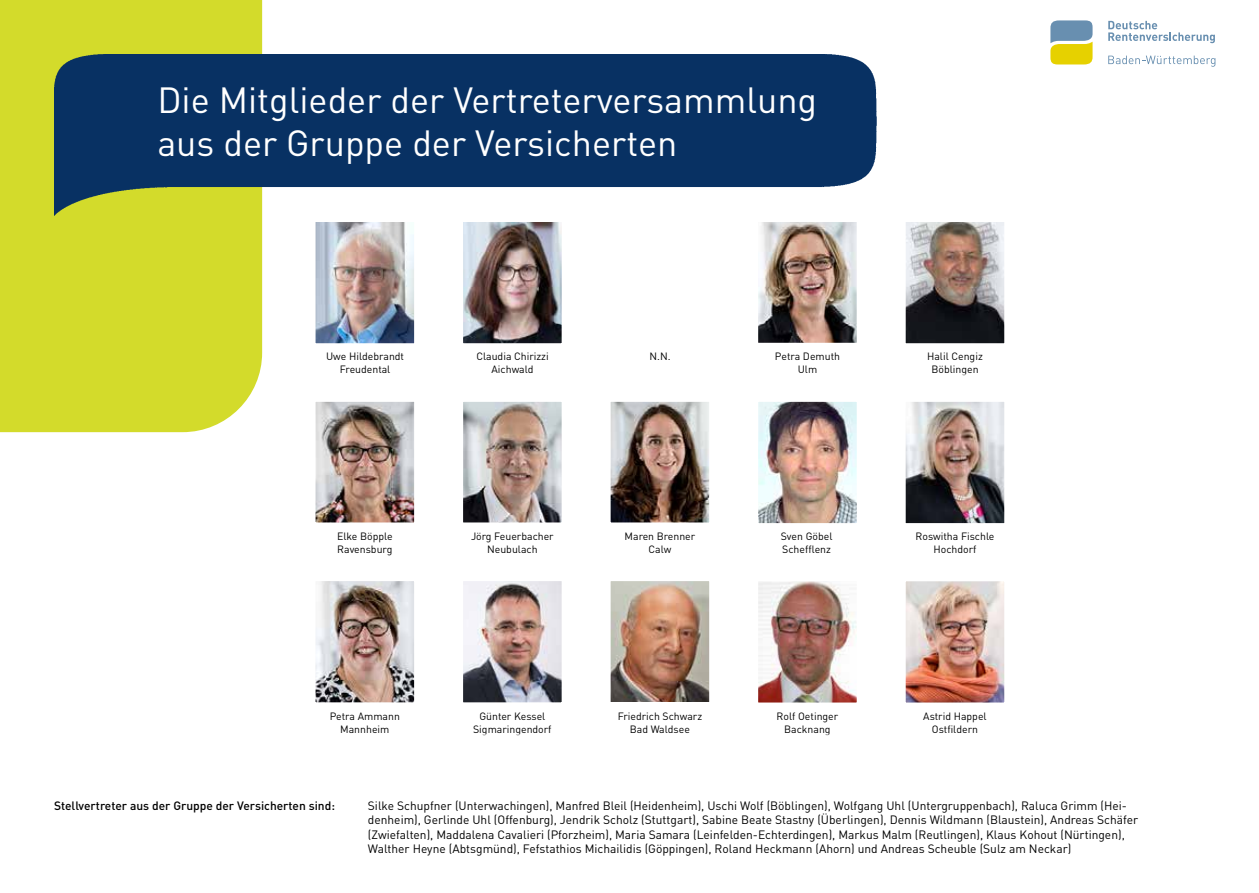
<style>
.page{position:relative;width:1259px;height:893px;background:#fff}
.page>*{position:absolute;margin:0;border:0;box-sizing:border-box;transform-origin:0 0}
.t1{font:36px/43.2px "DIN Pro DRV";color:#fff}
.t2{font:12px/14.4px "DIN Pro";color:#000}
.t3{font:500 12px "DIN Pro";color:#000}
.t4{font:10.5px/12.6px "DIN Pro";color:#000;text-align:center}
</style>
<div class="page">
<svg style="left:1050px;top:20px;width:42px;height:44px;background:#b0b86b"></svg>
<svg style="left:1108px;top:21px;width:107px;height:22px"></svg>
<svg style="left:1108px;top:56px;width:107px;height:11px"></svg>
<div style="left:0;top:0;width:262px;height:432px;background:#d3db2b"></div>
<img style="left:54px;top:54px;width:823px;height:161px">
<img style="left:316px;top:223px;width:97px;height:119px">
<div style="left:310px;top:217px;width:109px;height:131px;border:5px solid #fff"></div>
<img style="left:316px;top:403px;width:97px;height:118px">
<div style="left:310px;top:397px;width:109px;height:130px;border:5px solid #fff"></div>
<img style="left:464px;top:223px;width:97px;height:119px">
<div style="left:458px;top:217px;width:109px;height:131px;border:5px solid #fff"></div>
<img style="left:759px;top:223px;width:97px;height:119px">
<div style="left:753px;top:217px;width:109px;height:131px;border:5px solid #fff"></div>
<img style="left:906px;top:223px;width:97px;height:119px">
<div style="left:900px;top:217px;width:109px;height:131px;border:5px solid #fff"></div>
<img style="left:464px;top:403px;width:97px;height:118px">
<div style="left:458px;top:397px;width:109px;height:130px;border:5px solid #fff"></div>
<img style="left:611px;top:403px;width:97px;height:118px">
<div style="left:605px;top:397px;width:109px;height:130px;border:5px solid #fff"></div>
<img style="left:611px;top:582px;width:97px;height:119px">
<div style="left:605px;top:576px;width:109px;height:131px;border:5px solid #fff"></div>
<img style="left:906px;top:403px;width:97px;height:119px">
<div style="left:900px;top:397px;width:109px;height:131px;border:5px solid #fff"></div>
<img style="left:906px;top:582px;width:97px;height:120px">
<div style="left:900px;top:576px;width:109px;height:132px;border:5px solid #fff"></div>
<img style="left:464px;top:582px;width:97px;height:119px">
<div style="left:458px;top:576px;width:109px;height:131px;border:5px solid #fff"></div>
<img style="left:759px;top:582px;width:97px;height:120px">
<img style="left:759px;top:403px;width:97px;height:119px">
<div style="left:753px;top:397px;width:109px;height:131px;border:5px solid #fff"></div>
<img style="left:316px;top:582px;width:97px;height:119px">
<div style="left:310px;top:576px;width:109px;height:131px;border:5px solid #fff"></div>
<h1 class="t1" style="left:157px;top:77px;width:661px">Die Mitglieder der Vertreterversammlung aus der Gruppe der Versicherten</h1>
<p class="t4" style="left:326px;top:349px;width:79px">Uwe Hildebrandt<br>Freudental</p>
<p class="t4" style="left:476px;top:349px;width:74px">Claudia Chirizzi<br>Aichwald</p>
<p class="t4" style="left:775px;top:349px;width:67px">Petra Demuth<br>Ulm</p>
<p class="t4" style="left:649px;top:349px;width:23px">N.N.</p>
<p class="t4" style="left:927px;top:349px;width:57px">Halil Cengiz<br>Böblingen</p>
<p class="t4" style="left:337px;top:529px;width:57px;text-align:left">Elke Böpple<br>Ravensburg</p>
<p class="t4" style="left:471px;top:529px;width:84px">Jörg Feuerbacher<br>Neubulach</p>
<p class="t4" style="left:624px;top:529px;width:72px">Maren Brenner<br>Calw</p>
<p class="t4" style="left:781px;top:529px;width:53px;text-align:left">Sven Göbel<br>Schefflenz</p>
<p class="t4" style="left:915px;top:529px;width:80px">Roswitha Fischle<br>Hochdorf</p>
<p class="t4" style="left:330px;top:709px;width:72px">Petra Ammann<br>Mannheim</p>
<p class="t4" style="left:473px;top:709px;width:80px">Günter Kessel<br>Sigmaringendorf</p>
<p class="t4" style="left:776px;top:709px;width:63px">Rolf Oetinger<br>Backnang</p>
<p class="t4" style="left:617px;top:709px;width:86px">Friedrich Schwarz<br>Bad Waldsee</p>
<p class="t4" style="left:923px;top:709px;width:65px">Astrid Happel<br>Ostfildern</p>
<p class="t3" style="left:54px;top:798px;width:282px">Stellvertreter aus der Gruppe der Versicherten sind:</p>
<p class="t2" style="left:368px;top:798px;width:771px">Silke Schupfner (Unterwachingen), Manfred Bleil (Heidenheim), Uschi Wolf (Böblingen), Wolfgang Uhl (Untergruppenbach), Raluca Grimm (Hei&shy;denheim), Gerlinde Uhl (Offenburg), Jendrik Scholz (Stuttgart), Sabine Beate Stastny (Überlingen), Dennis Wildmann (Blaustein), Andreas Schäfer (Zwiefalten), Maddalena Cavalieri (Pforzheim), Maria Samara (Leinfelden-Echterdingen), Markus Malm (Reutlingen), Klaus Kohout (Nürtingen), Walther Heyne (Abtsgmünd), Fefstathios Michailidis (Göppingen), Roland Heckmann (Ahorn) und Andreas Scheuble (Sulz am Neckar)</p>
</div>
